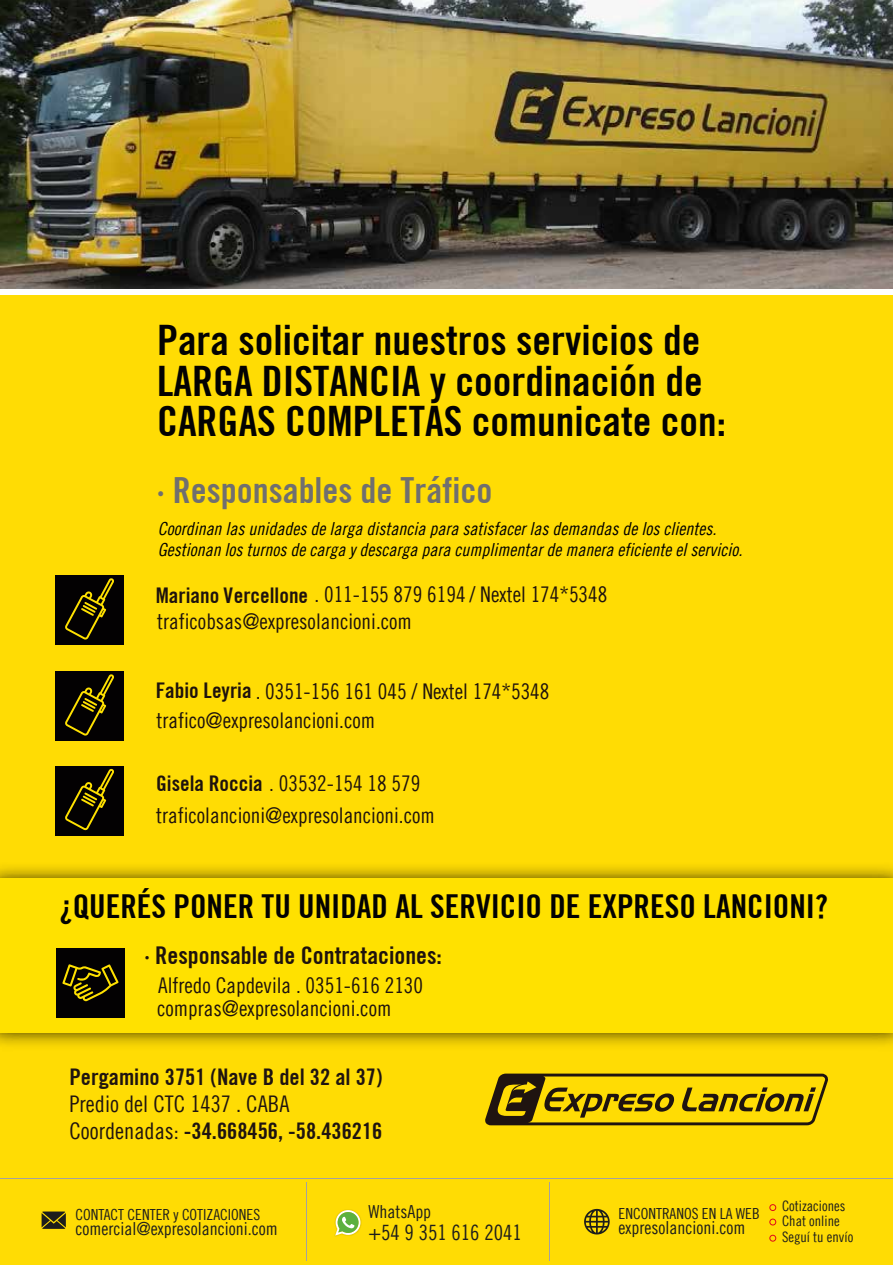
<style>
.page{position:relative;width:893px;height:1265px;background:#fff}
.page>*{position:absolute;margin:0;border:0;box-sizing:border-box;transform-origin:0 0}
.t1{font:700 condensed 42px/40.5px "Trade Gothic No.20";color:#030202}
.t2{font:700 condensed 36px "Trade Gothic No.20";color:#706f6f}
.t3{font:700 condensed 33px "Trade Gothic No.20";color:#030202}
.t4{font:700 condensed 24.45px "Trade Gothic No.20";color:#1e120d}
.t5{font:700 condensed 22.95px "Trade Gothic No.20";color:#1f1410}
.t6{font:22.95px "Trade Gothic LT Cond Eighteen";color:#1f1410}
.t7{font:21.6px/23px "Trade Gothic LT Cond Eighteen";color:#1e120d}
.t8{font:21.15px "Trade Gothic LT Cond Eighteen";color:#1e1e1c}
.t9{font:18px/21.6px "Trade Gothic LT Cond Eighteen Obl";color:#000}
.t10{font:18px "Trade Gothic LT Cond Eighteen";color:#1e1e1c}
.t11{font:15.3px "Trade Gothic LT Cond Eighteen";color:#1e1e1c}
.t12{font:14.4px/15.1px "Trade Gothic LT Cond Eighteen";color:#1e1e1c}
.s1{font-family:"Trade Gothic No.20";font-weight:700;font-stretch:condensed}
.s2{font-family:"Trade Gothic LT Cond Eighteen";font-weight:400;font-stretch:normal}
</style>
<div class="page">
<div style="left:0;top:0;width:893px;height:1264px;background:#ffdc04"></div>
<hr style="left:0;top:1177px;width:893px;height:1px;background:#a3a1a1">
<svg style="left:42px;top:1211px;width:24px;height:17px"></svg>
<img style="left:335px;top:1217px;width:26px;height:19px">
<svg style="left:335px;top:1210px;width:25px;height:25px"></svg>
<svg style="left:770px;top:1204px;width:6px;height:6px"></svg>
<div style="left:770px;top:1218px;width:6px;height:7px;border:1px solid #e0081a;border-radius:50%"></div>
<div style="left:770px;top:1234px;width:6px;height:7px;border:1px solid #e0081a;border-radius:50%"></div>
<svg style="left:584px;top:1208px;width:26px;height:26px"></svg>
<hr style="left:549px;top:1181px;width:1px;height:79px;background:#a3a1a1">
<hr style="left:306px;top:1181px;width:1px;height:79px;background:#a3a1a1">
<img style="left:0;top:0;width:893px;height:289px">
<svg style="left:485px;top:1073px;width:343px;height:52px"></svg>
<div style="left:0;top:289px;width:893px;height:5px;background:#fff"></div>
<div style="left:0;top:878px;width:893px;height:154px;background:#ffe100"></div>
<div style="left:56px;top:948px;width:69px;height:69px;background:#030102"></div>
<svg style="left:62px;top:964px;width:57px;height:37px"></svg>
<div style="left:55px;top:575px;width:69px;height:69px;background:#030102"></div>
<svg style="left:65px;top:578px;width:49px;height:61px"></svg>
<div style="left:55px;top:671px;width:69px;height:69px;background:#030102"></div>
<svg style="left:65px;top:674px;width:49px;height:61px"></svg>
<div style="left:55px;top:766px;width:69px;height:69px;background:#030102"></div>
<svg style="left:65px;top:768px;width:49px;height:62px"></svg>
<h1 class="t1" style="left:157px;top:319px;width:571px">Para solicitar nuestros servicios de<br>LARGA DISTANCIA y coordinación de<br>CARGAS COMPLETAS comunicate con:</h1>
<h2 class="t2" style="left:157px;top:468px;width:337px">· Responsables de Tráfico</h2>
<p class="t9" style="left:158px;top:517px;width:586px">Coordinan las unidades de larga distancia para satisfacer las demandas de los clientes.<br>Gestionan los turnos de carga y descarga para cumplimentar de manera eficiente el servicio.</p>
<p class="t7" style="left:156px;top:580px;width:453px;line-height:27.5px"><span class="s1">Mariano Vercellone</span> . 011-155 879 6194 / Nextel 174*5348 traficobsas@expresolancioni.com</p>
<p class="t7" style="left:156px;top:676px;width:395px;line-height:29px"><span class="s1">Fabio Leyria</span> . 0351-156 161 045 / Nextel 174*5348 trafico@expresolancioni.com</p>
<p class="t7" style="left:156px;top:767px;width:280px;line-height:32.1px"><span class="s1">Gisela Roccia</span> . 03532-154 18 579 traficolancioni@expresolancioni.com</p>
<h3 class="t3" style="left:60px;top:886px;width:769px">¿QUERÉS PONER TU UNIDAD AL SERVICIO DE EXPRESO LANCIONI?</h3>
<p class="t4" style="left:144px;top:940px;width:299px">· Responsable de Contrataciones:</p>
<p class="t7" style="left:157px;top:973px;width:268px">Alfredo Capdevila . 0351-616 2130 compras@expresolancioni.com</p>
<p class="t5" style="left:69px;top:1063px;width:315px">Pergamino 3751 (Nave B del 32 al 37)</p>
<p class="t6" style="left:69px;top:1090px;width:222px">Predio del CTC 1437 . CABA</p>
<p class="t5" style="left:69px;top:1116px;width:314px"><span class="s2">Coordenadas:</span> -34.668456, -58.436216</p>
<p class="t11" style="left:75px;top:1205px;width:186px">CONTACT CENTER y COTIZACIONES</p>
<p class="t10" style="left:75px;top:1218px;width:204px">comercial@expresolancioni.com</p>
<p class="t10" style="left:368px;top:1200px;width:64px">WhatsApp</p>
<p class="t8" style="left:368px;top:1220px;width:155px">+54 9 351 616 2041</p>
<p class="t11" style="left:619px;top:1204px;width:143px">ENCONTRANOS EN LA WEB</p>
<p class="t10" style="left:619px;top:1216px;width:128px">expresolancioni.com</p>
<p class="t12" style="left:782px;top:1198px;width:73px">Cotizaciones<br>Chat online<br>Seguí tu envío</p>
</div>
